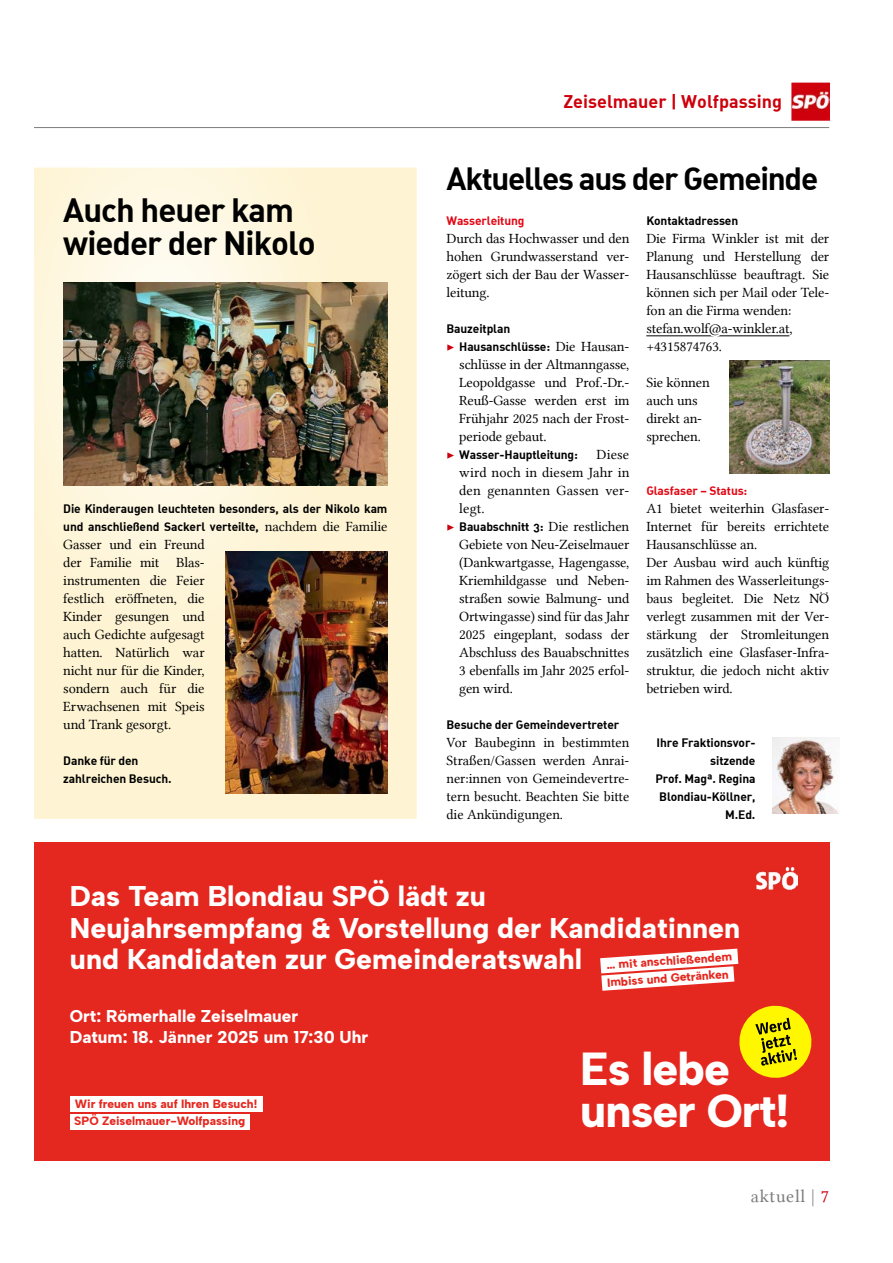
<style>
.page{position:relative;width:893px;height:1263px;background:#fff}
.page>*{position:absolute;margin:0;border:0;box-sizing:border-box;transform-origin:0 0}
.t1{font:46.35px/42.2px "Albert Sans";letter-spacing:-.02em;color:#fff}
.t2{font:33px/33px "DIN Bold Alternate";letter-spacing:-.03em;color:#000}
.t3{font:31.5px "DIN Bold Alternate";letter-spacing:-.04em;color:#000}
.t4{font:28.5px/31.3px "Albert Sans";color:#fff}
.t5{font:18px "DIN Bold Alternate";color:#ce000c}
.t6{font:18px "Lin Libertine";letter-spacing:.04em;color:#7c7b7b}
.t7{font:17.1px/21.5px "Albert Sans";color:#fff}
.t8{font:14.25px/18px "Lin Libertine";letter-spacing:-.01em;color:#000;text-align:justify}
.t9{font:12px/18px "DIN Bold Alternate";letter-spacing:-.01em;color:#000}
.t10{font:12px/17.4px "Albert Sans";color:#e5281f}
.t11{font:12px "DIN Bold Alternate";letter-spacing:-.01em;color:#e30613}
.s1{font-family:"Lin Libertine";font-size:14.25px}
.s2{font-family:"Minion Pro";font-size:13.5px;color:#ce000c}
.s3{color:#fff}
.s4{color:#ce000c}
</style>
<div class="page">
<hr style="left:34px;top:127px;width:795px;height:1px;background:#7c7b7b">
<img style="left:791px;top:82px;width:39px;height:39px">
<hr style="left:646px;top:335px;width:143px;height:1px;background:#000">
<svg style="left:34px;top:168px;width:383px;height:651px;background:#fbf2d5"></svg>
<img style="left:772px;top:738px;width:67px;height:76px">
<div style="left:34px;top:842px;width:795px;height:319px;background:#e5281f"></div>
<img style="left:756px;top:868px;width:42px;height:22px">
<div style="left:70px;top:1096px;width:192px;height:16px;background:#fff"></div>
<div style="left:70px;top:1114px;width:180px;height:15px;background:#fff"></div>
<svg style="left:600px;top:949px;width:138px;height:42px"></svg>
<svg style="left:739px;top:1005px;width:73px;height:73px"></svg>
<img style="left:729px;top:361px;width:100px;height:113px">
<img style="left:63px;top:282px;width:324px;height:203px">
<img style="left:226px;top:552px;width:161px;height:242px">
<p class="t5" style="left:563px;top:89px;width:220px">Zeiselmauer | Wolfpassing</p>
<h2 class="t2" style="left:63px;top:192px;width:254px">Auch heuer kam wieder der Nikolo</h2>
<p class="t9" style="left:63px;top:499px;width:326px">Die Kinderaugen leuchteten besonders, als der Nikolo kam und anschließend Sackerl verteilte, <span class="s1">nachdem die Familie</span></p>
<p class="t8" style="left:63px;top:535px;width:143px">Gasser und ein Freund der Familie mit Blas&shy;instrumenten die Feier festlich eröffneten, die Kinder gesungen und auch Gedichte aufgesagt hatten. Natürlich war nicht nur für die Kinder, sondern auch für die Erwachsenen mit Speis und Trank gesorgt.</p>
<p class="t9" style="left:63px;top:751px;width:110px">Danke für den zahlreichen Besuch.</p>
<h3 class="t3" style="left:446px;top:158px;width:373px">Aktuelles aus der Gemeinde</h3>
<p class="t11" style="left:446px;top:213px;width:80px">Wasserleitung</p>
<p class="t8" style="left:446px;top:229px;width:184px">Durch das Hochwasser und den hohen Grundwasserstand ver&shy;zögert sich der Bau der Wasser&shy;leitung.</p>
<p class="t9" style="left:446px;top:319px;width:184px">Bauzeitplan<br><span class="s2">▶</span> Hausanschlüsse: <span class="s1">Die Hausan-</span></p>
<p class="t8" style="left:459px;top:355px;width:172px">schlüsse in der Altmanngasse, Leopoldgasse und Prof.-Dr.- Reuß-Gasse werden erst im Frühjahr 2025 nach der Frost&shy;periode gebaut.</p>
<p class="t9" style="left:446px;top:445px;width:133px"><span class="s2">▶</span> Wasser-Hauptleitung:</p>
<p class="t8" style="left:459px;top:445px;width:172px;text-indent:137px">Diese wird noch in diesem Jahr in den genannten Gassen ver&shy;legt.</p>
<p class="t9" style="left:446px;top:517px;width:184px"><span class="s2">▶</span> Bauabschnitt 3: <span class="s1">Die restlichen</span></p>
<p class="t8" style="left:459px;top:535px;width:172px">Gebiete von Neu-Zeiselmauer (Dankwartgasse, Hagengasse, Kriemhildgasse und Neben&shy;straßen sowie Balmung- und Ortwingasse) sind für das Jahr 2025 eingeplant, sodass der Abschluss des Bauabschnittes 3 ebenfalls im Jahr 2025 erfol&shy;gen wird.</p>
<p class="t9" style="left:446px;top:715px;width:174px">Besuche der Gemeindevertreter</p>
<p class="t8" style="left:446px;top:733px;width:184px">Vor Baubeginn in bestimmten Straßen/Gassen werden Anrai&shy;ner:innen von Gemeindevertre&shy;tern besucht. Beachten Sie bitte die Ankündigungen.</p>
<p class="t9" style="left:646px;top:211px;width:93px">Kontaktadressen</p>
<p class="t8" style="left:646px;top:229px;width:184px;text-align:left">Die Firma Winkler ist mit der<br>Planung und Herstellung der<br>Hausanschlüsse beauftragt. Sie können sich per Mail oder Tele&shy;fon an die Firma wenden: <span class="s3">stefan.wolf@a-winkler.at</span>, +4315874763.</p>
<p class="t8" style="left:646px;top:373px;width:65px;text-align:left">Sie können auch uns direkt an&shy;sprechen.</p>
<p class="t11" style="left:646px;top:483px;width:103px">Glasfaser – Status:</p>
<p class="t8" style="left:646px;top:499px;width:184px;text-align:left">A1 bietet weiterhin Glasfaser-<br>Internet für bereits errichtete<br>Hausanschlüsse an.<br>Der Ausbau wird auch künftig im Rahmen des Wasserleitungs&shy;baus begleitet. Die Netz NÖ verlegt zusammen mit der Ver&shy;stärkung der Stromleitungen zusätzlich eine Glasfaser-Infra&shy;struktur, die jedoch nicht aktiv betrieben wird.</p>
<p class="t9" style="left:655px;top:733px;width:102px;text-align:right">Ihre Fraktionsvor&shy;sitzende<br>Prof. Magª. Regina<br>Blondiau-Köllner,<br>M.Ed.</p>
<h3 class="t4" style="left:70px;top:880px;width:672px">Das Team Blondiau SPÖ lädt zu<br>Neujahrsempfang &amp; Vorstellung der Kandidatinnen und Kandidaten zur Gemeinderatswahl</h3>
<p class="t10" style="left:605px;top:956px;width:128px;rotate:-4deg">… mit anschließendem<br>Imbiss und Getränken</p>
<p class="t7" style="left:70px;top:1005px;width:300px">Ort: Römerhalle Zeiselmauer<br>Datum: 18. Jänner 2025 um 17:30 Uhr</p>
<p class="t10" style="left:74px;top:1095px;width:185px">Wir freuen uns auf Ihren Besuch!<br>SPÖ Zeiselmauer-Wolfpassing</p>
<h1 class="t1" style="left:580px;top:1048px;width:211px">Es lebe unser Ort!</h1>
<p class="t6" style="left:751px;top:1185px;width:80px">aktuell | <span class="s4">7</span></p>
</div>
